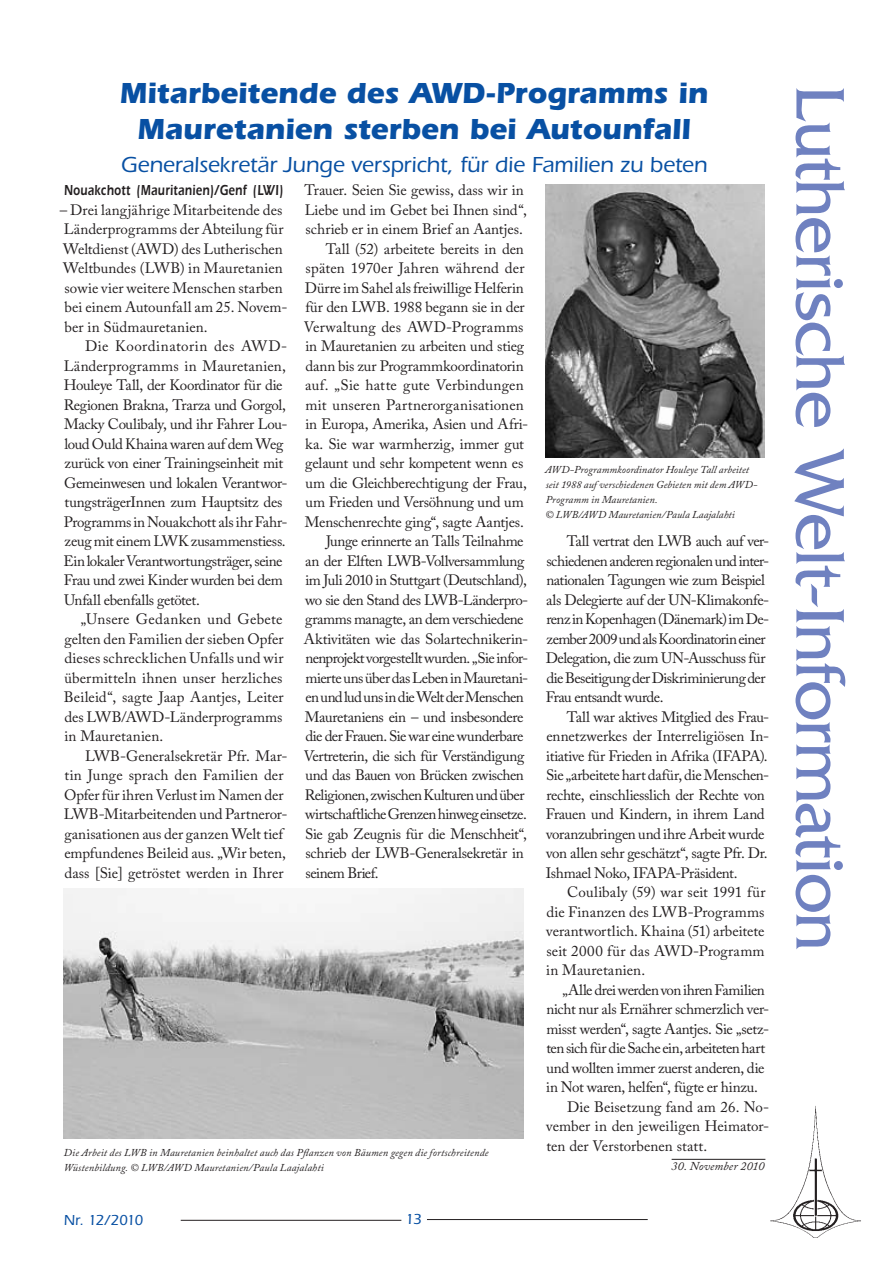
<style>
.page{position:relative;width:893px;height:1263px;background:#fff}
.page>*{position:absolute;margin:0;border:0;box-sizing:border-box;transform-origin:0 0}
.t1{font:72px "Friz Quadrata";letter-spacing:-.02em;color:#6f81c0}
.t2{font:700 30px "Itc Eras";color:#0850a3}
.t3{font:500 22.5px "Itc Eras";letter-spacing:-.005em;color:#0850a3}
.t4{font:15px/19.5px "Adobe Caslon Pro";letter-spacing:-.015em;color:#231f20}
.t5{font:15px/19.5px "Adobe Caslon Pro";letter-spacing:-.035em;color:#231f20}
.t6{font:15px "Adobe Caslon Pro";letter-spacing:-.04em;color:#231f20}
.t7{font:15px/19.5px "Adobe Caslon Pro";letter-spacing:.005em;color:#231f20}
.t8{font:15px "Adobe Caslon Pro";letter-spacing:.01em;color:#231f20}
.t9{font:600 15px "Itc Eras";letter-spacing:.03em;color:#231f20;scale:.75 1}
.t10{font:15px "Adobe Caslon Pro";letter-spacing:-.045em;color:#231f20}
.t11{font:15px "Adobe Caslon Pro";letter-spacing:.015em;color:#231f20}
.t12{font:500 15px "Itc Eras";letter-spacing:-.07em;color:#0850a3}
.t13{font:italic 12px "Adobe Caslon Pro";letter-spacing:.01em;color:#231f20}
.t14{font:italic 10.5px/15px "Adobe Caslon Pro";letter-spacing:.01em;color:#231f20}
</style>
<div class="page">
<hr style="left:181px;top:1220px;width:220px;height:1px;background:#231f20">
<hr style="left:427px;top:1219px;width:221px;height:1px;background:#231f20">
<img style="left:763px;top:1106px;width:98px;height:132px">
<hr style="left:672px;top:1159px;width:93px;height:1px;background:#231f20">
<img style="left:546px;top:185px;width:219px;height:272px">
<img style="left:64px;top:889px;width:460px;height:249px">
<h2 class="t2" style="left:119px;top:76px;width:590px">Mitarbeitende des AWD-Programms in</h2>
<h1 class="t1" style="left:860px;top:85px;width:868px;rotate:90deg">Lutherische Welt-Information</h1>
<h2 class="t2" style="left:137px;top:112px;width:555px">Mauretanien sterben bei Autounfall</h2>
<h3 class="t3" style="left:121px;top:152px;width:588px">Generalsekretär Junge verspricht, für die Familien zu beten</h3>
<p class="t9" style="left:64px;top:181px;width:294px">Nouakchott (Mauritanien)/Genf (LWI)</p>
<p class="t7" style="left:60px;top:200px;width:229px">– Drei langjährige Mitarbeitende des Länderprogramms der Abteilung für Weltdienst (AWD) des Lutherischen Weltbundes (LWB) in Mauretanien sowie vier weitere Menschen starben bei einem Autounfall am 25. Novem&shy;ber in Südmauretanien.</p>
<p class="t4" style="left:64px;top:336px;width:225px;text-indent:22px">Die Koordinatorin des AWD-Länderprogramms in Mauretanien, Houleye Tall, der Koordinator für die Regionen Brakna, Trarza und Gorgol, Macky Coulibaly, und ihr Fahrer Lou&shy;loud Ould Khaina waren auf dem Weg zurück von einer Trainingseinheit mit Gemeinwesen und lokalen Verantwor&shy;tungsträgerInnen zum Hauptsitz des Programms in Nouakchott als ihr Fahr&shy;zeug mit einem LWK zusammenstiess.<br>Ein lokaler Verantwortungsträger, seine Frau und zwei Kinder wurden bei dem Unfall ebenfalls getötet.</p>
<p class="t4" style="left:64px;top:609px;width:221px;text-align:justify;text-indent:17px">„Unsere Gedanken und Gebete gelten den Familien der sieben Opfer dieses schrecklichen Unfalls und wir übermitteln ihnen unser herzliches Beileid“, sagte Jaap Aantjes, Leiter des LWB/AWD-Länderprogramms in Mauretanien.</p>
<p class="t4" style="left:64px;top:746px;width:225px;text-indent:21px">LWB-Generalsekretär Pfr. Mar&shy;tin Junge sprach den Familien der Opfer für ihren Verlust im Namen der LWB-Mitarbeitenden und Partneror&shy;ganisationen aus der ganzen Welt tief empfundenes Beileid aus. „Wir beten, dass [Sie] getröstet werden in Ihrer</p>
<p class="t4" style="left:305px;top:180px;width:221px">Trauer. Seien Sie gewiss, dass wir in</p>
<p class="t4" style="left:305px;top:200px;width:224px">Liebe und im Gebet bei Ihnen sind“,</p>
<p class="t4" style="left:306px;top:219px;width:219px">schrieb er in einem Brief an Aantjes.</p>
<p class="t4" style="left:326px;top:239px;width:200px">Tall (52) arbeitete bereits in den</p>
<p class="t8" style="left:306px;top:259px;width:220px">späten 1970er Jahren während der</p>
<p class="t4" style="left:305px;top:278px;width:220px">Dürre im Sahel als freiwillige Helferin</p>
<p class="t4" style="left:305px;top:297px;width:221px">für den LWB. 1988 begann sie in der</p>
<p class="t11" style="left:304px;top:318px;width:221px">Verwaltung des AWD-Programms</p>
<p class="t4" style="left:305px;top:336px;width:220px">in Mauretanien zu arbeiten und stieg</p>
<p class="t4" style="left:305px;top:356px;width:220px">dann bis zur Programmkoordinatorin</p>
<p class="t8" style="left:305px;top:376px;width:220px">auf. „Sie hatte gute Verbindungen</p>
<p class="t8" style="left:305px;top:396px;width:220px">mit unseren Partnerorganisationen</p>
<p class="t4" style="left:305px;top:414px;width:224px">in Europa, Amerika, Asien und Afri-</p>
<p class="t4" style="left:305px;top:434px;width:220px">ka. Sie war warmherzig, immer gut</p>
<p class="t4" style="left:305px;top:453px;width:220px">gelaunt und sehr kompetent wenn es</p>
<p class="t4" style="left:305px;top:473px;width:223px">um die Gleichberechtigung der Frau,</p>
<p class="t4" style="left:305px;top:492px;width:220px">um Frieden und Versöhnung und um</p>
<p class="t4" style="left:305px;top:512px;width:220px">Menschenrechte ging“, sagte Aantjes.</p>
<p class="t4" style="left:326px;top:531px;width:199px">Junge erinnerte an Talls Teilnahme</p>
<p class="t5" style="left:305px;top:551px;width:220px">an der Elften LWB-Vollversammlung</p>
<p class="t4" style="left:305px;top:570px;width:223px">im Juli 2010 in Stuttgart (Deutschland),</p>
<p class="t6" style="left:305px;top:591px;width:225px">wo sie den Stand des LWB-Länderpro-</p>
<p class="t5" style="left:305px;top:609px;width:220px">gramms managte, an dem verschiedene</p>
<p class="t4" style="left:304px;top:629px;width:226px">Aktivitäten wie das Solartechnikerin-</p>
<p class="t6" style="left:305px;top:649px;width:224px">nenprojekt vorgestellt wurden. „Sie infor-</p>
<p class="t5" style="left:305px;top:668px;width:224px">mierte uns über das Leben in Mauretani-</p>
<p class="t10" style="left:305px;top:688px;width:220px">en und lud uns in die Welt der Menschen</p>
<p class="t4" style="left:305px;top:707px;width:220px">Mauretaniens ein – und insbesondere</p>
<p class="t6" style="left:305px;top:727px;width:220px">die der Frauen. Sie war eine wunderbare</p>
<p class="t4" style="left:304px;top:746px;width:222px">Vertreterin, die sich für Verständigung</p>
<p class="t6" style="left:305px;top:766px;width:220px">und das Bauen von Brücken zwischen</p>
<p class="t6" style="left:305px;top:786px;width:221px">Religionen, zwischen Kulturen und über</p>
<p class="t6" style="left:305px;top:805px;width:223px">wirtschaftliche Grenzen hinweg einsetze.</p>
<p class="t4" style="left:305px;top:824px;width:223px">Sie gab Zeugnis für die Menschheit“,</p>
<p class="t4" style="left:306px;top:843px;width:220px">schrieb der LWB-Generalsekretär in</p>
<p class="t6" style="left:306px;top:864px;width:75px">seinem Brief.</p>
<p class="t14" style="left:545px;top:462px;width:214px">AWD-Programmkoordinator Houleye Tall arbeitet seit 1988 auf verschiedenen Gebieten mit dem AWD-Programm in Mauretanien.<br>© LWB/AWD Mauretanien/Paula Laajalahti</p>
<p class="t5" style="left:546px;top:531px;width:225px;text-indent:21px">Tall vertrat den LWB auch auf ver&shy;schiedenen anderen regionalen und inter&shy;nationalen Tagungen wie zum Beispiel als Delegierte auf der UN-Klimakonfe&shy;renz in Kopenhagen (Dänemark) im De&shy;zember 2009 und als Koordinatorin einer Delegation, die zum UN-Ausschuss für die Beseitigung der Diskriminierung der Frau entsandt wurde.</p>
<p class="t4" style="left:546px;top:707px;width:225px;text-indent:21px">Tall war aktives Mitglied des Frau&shy;ennetzwerkes der Interreligiösen In&shy;itiative für Frieden in Afrika (IFAPA).<br>Sie „arbeitete hart dafür, die Menschen&shy;rechte, einschliesslich der Rechte von Frauen und Kindern, in ihrem Land voranzubringen und ihre Arbeit wurde von allen sehr geschätzt“, sagte Pfr. Dr.<br>Ishmael Noko, IFAPA-Präsident.</p>
<p class="t4" style="left:546px;top:882px;width:221px;text-align:justify;text-indent:21px">Coulibaly (59) war seit 1991 für die Finanzen des LWB-Programms verantwortlich. Khaina (51) arbeitete seit 2000 für das AWD-Programm in Mauretanien.</p>
<p class="t5" style="left:563px;top:980px;width:204px">„Alle drei werden von ihren Familien</p>
<p class="t4" style="left:546px;top:999px;width:224px">nicht nur als Ernährer schmerzlich ver-</p>
<p class="t4" style="left:546px;top:1019px;width:224px">misst werden“, sagte Aantjes. Sie „setz-</p>
<p class="t5" style="left:546px;top:1038px;width:220px">ten sich für die Sache ein, arbeiteten hart</p>
<p class="t4" style="left:546px;top:1058px;width:220px">und wollten immer zuerst anderen, die</p>
<p class="t4" style="left:546px;top:1077px;width:213px">in Not waren, helfen“, fügte er hinzu.</p>
<p class="t8" style="left:567px;top:1098px;width:204px">Die Beisetzung fand am 26. No-</p>
<p class="t4" style="left:546px;top:1116px;width:225px">vember in den jeweiligen Heimator-</p>
<p class="t4" style="left:546px;top:1136px;width:162px">ten der Verstorbenen statt.</p>
<p class="t13" style="left:672px;top:1159px;width:94px">30. November 2010</p>
<p class="t14" style="left:64px;top:1144px;width:426px">Die Arbeit des LWB in Mauretanien beinhaltet auch das Pflanzen von Bäumen gegen die fortschreitende<br>Wüstenbildung. © LWB/AWD Mauretanien/Paula Laajalahti</p>
<p class="t12" style="left:64px;top:1212px;width:81px">Nr. 12/2010</p>
<p class="t12" style="left:406px;top:1211px;width:16px">13</p>
</div>
